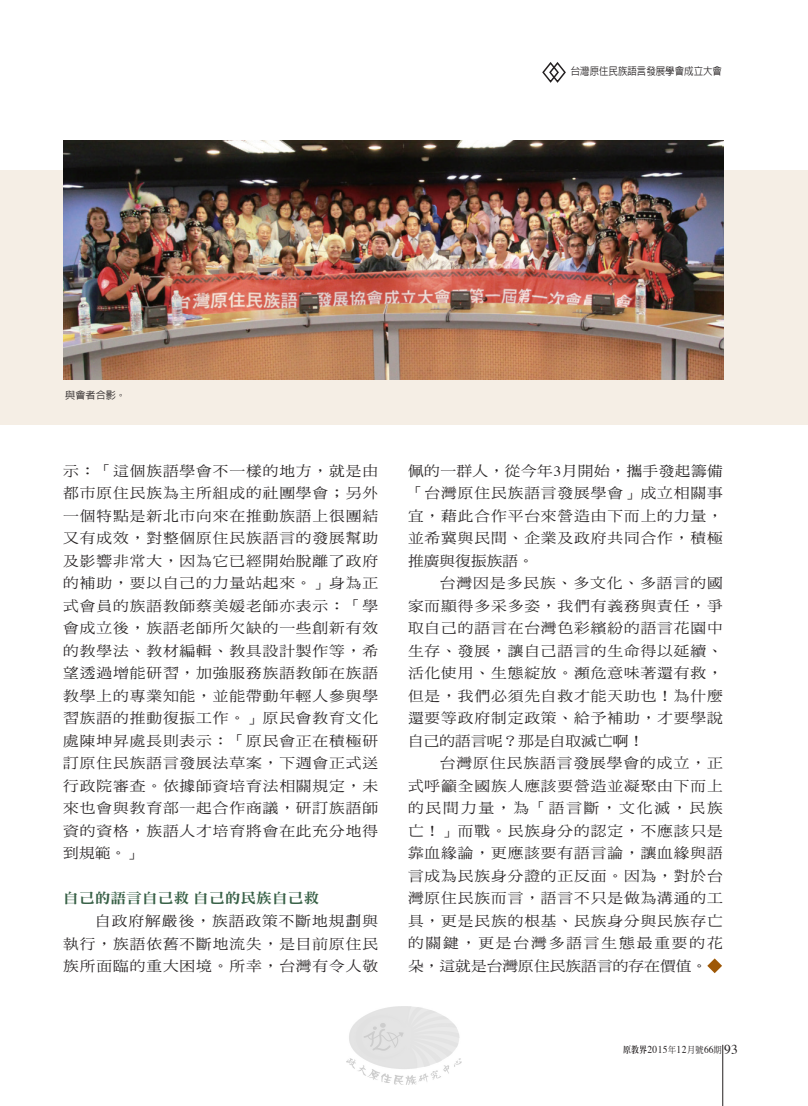
<style>
.page{position:relative;width:808px;height:1106px;background:#fff}
.page>*{position:absolute;margin:0;border:0;box-sizing:border-box;transform-origin:0 0}
.t1{font:14.1px/22.5px "DF Ming Std W5";letter-spacing:.055em;color:#231f20;text-align:justify;scale:1.11 1}
.t2{font:14.1px "DF Ming Std W9";color:#365f45;scale:1.11 1}
.t3{font:10.5px "Times";letter-spacing:.05em;color:#231f20;scale:.9 1}
.t4{font:500 10.5px "AR Hei B5";color:#231f20;scale:.9 1}
.t5{font:500 10.2px "AR Hei B5";color:#231f20}
.s1{font-family:"Times"}
.s2{font-family:"AR Ming B5";font-weight:800;font-size:9px}
.s3{font-family:"DF Ming Std W5";font-size:9px}
.s4{font-size:13.5px}
</style>
<div class="page">
<hr style="left:722px;top:1044px;width:1px;height:62px;background:#231f20">
<div style="left:0;top:170px;width:808px;height:255px;background:#f5eee5"></div>
<svg style="left:707px;top:958px;width:15px;height:15px"></svg>
<svg style="left:542px;top:62px;width:24px;height:21px"></svg>
<img style="left:64px;top:140px;width:659px;height:240px">
<img style="left:347px;top:1006px;width:114px;height:78px">
<p class="t4" style="left:571px;top:66px;width:170px">台灣原住民族語言發展學會成立大會</p>
<p class="t5" style="left:65px;top:390px;width:62px">與會者合影。</p>
<p class="t1" style="left:63px;top:459px;width:285px">示：「這個族語學會不一樣的地方，就是由都市原住民族為主所組成的社團學會；另外一個特點是新北市向來在推動族語上很團結又有成效，對整個原住民族語言的發展幫助及影響非常大，因為它已經開始脫離了政府的補助，要以自己的力量站起來。」身為正式會員的族語教師蔡美媛老師亦表示：「學會成立後，族語老師所欠缺的一些創新有效的教學法、教材編輯、教具設計製作等，希望透過增能研習，加強服務族語教師在族語教學上的專業知能，並能帶動年輕人參與學習族語的推動復振工作。」原民會教育文化處陳坤昇處長則表示：「原民會正在積極研訂原住民族語言發展法草案，下週會正式送行政院審查。依據師資培育法相關規定，未來也會與教育部一起合作商議，研訂族語師資的資格，族語人才培育將會在此充分地得到規範。」</p>
<p class="t2" style="left:63px;top:890px;width:232px">自己的語言自己救自己的民族自己救</p>
<p class="t1" style="left:63px;top:909px;width:285px;text-indent:32px">自政府解嚴後，族語政策不斷地規劃與執行，族語依舊不斷地流失，是目前原住民族所面臨的重大困境。所幸，台灣有令人敬</p>
<p class="t1" style="left:408px;top:459px;width:285px">佩的一群人，從今年<span class="s1">3</span>月開始，攜手發起籌備「台灣原住民族語言發展學會」成立相關事宜，藉此合作平台來營造由下而上的力量，並希冀與民間、企業及政府共同合作，積極推廣與復振族語。</p>
<p class="t1" style="left:408px;top:572px;width:285px;text-indent:32px">台灣因是多民族、多文化、多語言的國家而顯得多采多姿，我們有義務與責任，爭取自己的語言在台灣色彩繽紛的語言花園中生存、發展，讓自己語言的生命得以延續、活化使用、生態綻放。瀕危意味著還有救，但是，我們必須先自救才能天助也！為什麼還要等政府制定政策、給予補助，才要學說自己的語言呢？那是自取滅亡啊！</p>
<p class="t1" style="left:408px;top:751px;width:285px;text-indent:32px">台灣原住民族語言發展學會的成立，正式呼籲全國族人應該要營造並凝聚由下而上的民間力量，為「語言斷，文化滅，民族亡！」而戰。民族身分的認定，不應該只是靠血緣論，更應該要有語言論，讓血緣與語言成為民族身分證的正反面。因為，對於台灣原住民族而言，語言不只是做為溝通的工具，更是民族的根基、民族身分與民族存亡的關鍵，更是台灣多語言生態最重要的花朵，這就是台灣原住民族語言的存在價值。</p>
<p class="t3" style="left:623px;top:1039px;width:129px"><span class="s2">原教界</span>2015<span class="s3">年</span>12<span class="s3">月號</span>66<span class="s3">期</span> <span class="s4">93</span></p>
</div>
